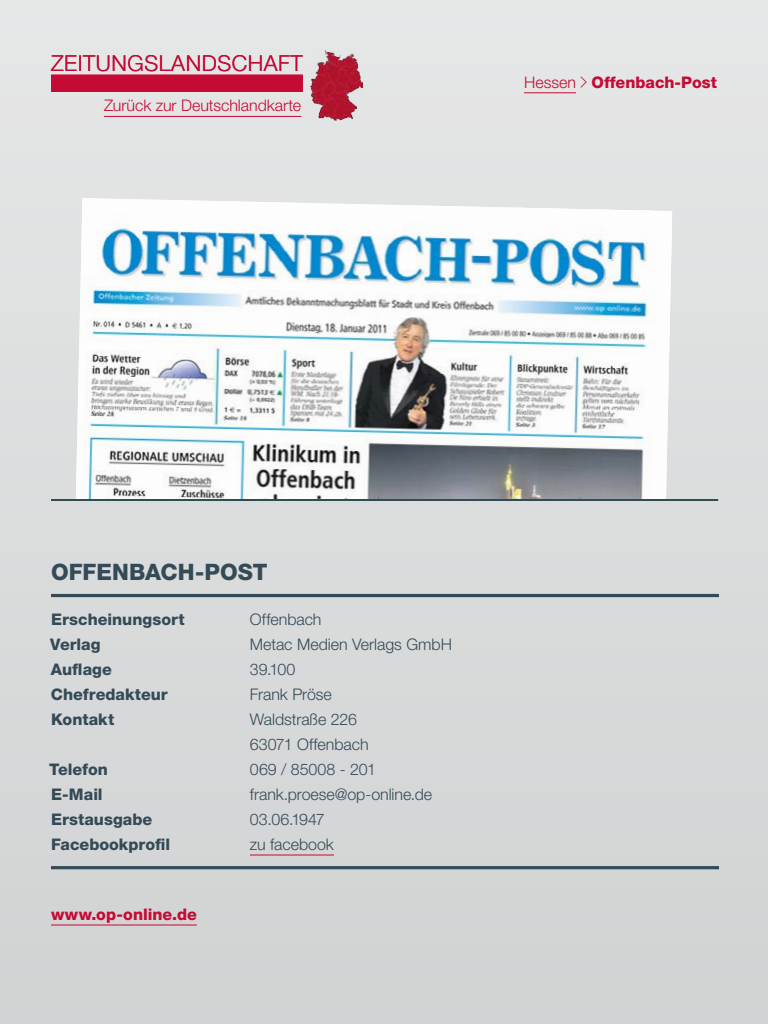
<style>
.page{position:relative;width:768px;height:1024px;background:#d9dada}
.page>*{position:absolute;margin:0;border:0;box-sizing:border-box;transform-origin:0 0}
.t1{font:800 22.7px "Helvetica Neue LT Std";color:#344b57}
.t2{font:300 22px "Helvetica Neue LT Std";letter-spacing:.025em;color:#c50a33}
.t3{font:300 16px/25px "Helvetica Neue LT Std";letter-spacing:-.005em;color:#344b57}
.t4{font:800 16px "Helvetica Neue LT Std";color:#344b57}
.t5{font:800 16px "Helvetica Neue LT Std";color:#c50a33}
.t6{font:300 16px "Helvetica Neue LT Std";color:#c50a33}
.s1{font-weight:300}
</style>
<div class="page">
<div style="left:51px;top:75px;width:252px;height:17px;background:#c50a33"></div>
<hr style="left:524px;top:92px;width:52px;height:1px;background:#c50a33">
<svg style="left:579px;top:75px;width:9px;height:14px"></svg>
<hr style="left:104px;top:116px;width:197px;height:1px;background:#c50a33">
<img style="left:310px;top:50px;width:53px;height:71px">
<img style="left:76px;top:198px;width:596px;height:301px">
<hr style="left:51px;top:924px;width:146px;height:2px;background:#c50a33">
<hr style="left:51px;top:594px;width:668px;height:3px;background:#344b57">
<hr style="left:51px;top:866px;width:668px;height:3px;background:#344b57">
<hr style="left:250px;top:854px;width:84px;height:2px;background:#c50a33">
<hr style="left:51px;top:499px;width:667px;height:2px;background:#344b57">
<h2 class="t2" style="left:51px;top:49px;width:253px">Zeitungslandschaft</h2>
<p class="t6" style="left:104px;top:96px;width:199px">Zurück zur Deutschlandkarte</p>
<p class="t5" style="left:524px;top:73px;width:194px"><span class="s1">Hessen</span> Offenbach-Post</p>
<h1 class="t1" style="left:51px;top:559px;width:218px">Offenbach-Post</h1>
<p class="t4" style="left:51px;top:610px;width:135px">Erscheinungsort</p>
<p class="t3" style="left:250px;top:606px;width:73px">Offenbach</p>
<p class="t4" style="left:50px;top:635px;width:52px">Verlag</p>
<p class="t3" style="left:250px;top:631px;width:201px">Metac Medien Verlags GmbH</p>
<p class="t4" style="left:51px;top:660px;width:62px">Auflage</p>
<p class="t3" style="left:250px;top:656px;width:47px">39.100</p>
<p class="t4" style="left:51px;top:685px;width:166px">Chefredakteur <span class="s1">F</span></p>
<p class="t3" style="left:258px;top:681px;width:75px">rank Pröse</p>
<p class="t4" style="left:51px;top:710px;width:65px">Kontakt</p>
<p class="t3" style="left:250px;top:706px;width:120px">Waldstraße 226<br>63071 Offenbach</p>
<p class="t4" style="left:49px;top:760px;width:60px">Telefon</p>
<p class="t3" style="left:250px;top:756px;width:127px">069 / 85008 - 201</p>
<p class="t4" style="left:51px;top:785px;width:53px">E-Mail</p>
<p class="t3" style="left:250px;top:781px;width:184px">frank.proese@op-online.de</p>
<p class="t4" style="left:51px;top:810px;width:103px">Erstausgabe</p>
<p class="t3" style="left:250px;top:806px;width:76px">03.06.1947</p>
<p class="t4" style="left:51px;top:835px;width:121px">Facebookprofil</p>
<p class="t3" style="left:250px;top:831px;width:85px">zu facebook</p>
<p class="t5" style="left:51px;top:905px;width:148px">www.op-online.de</p>
</div>
